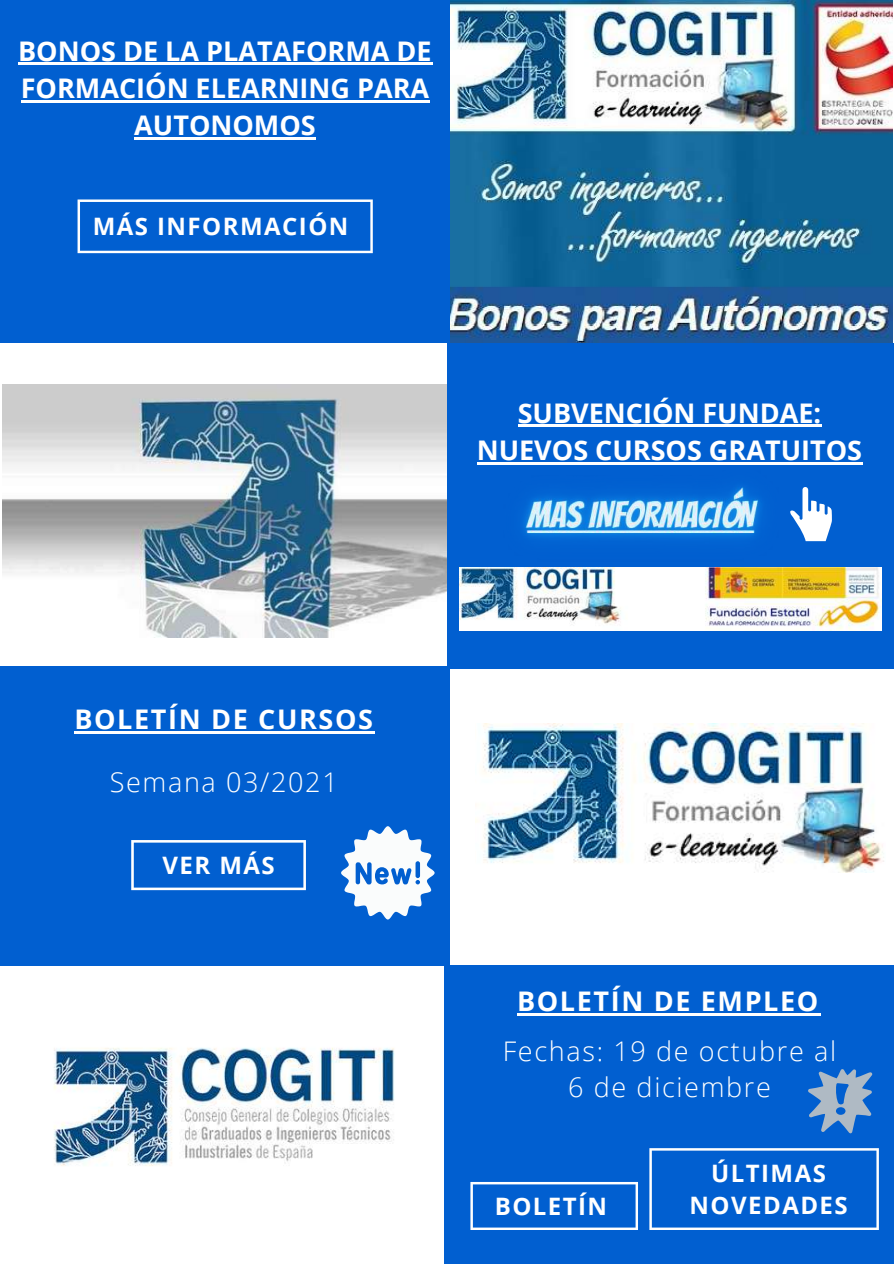
<style>
.page{position:relative;width:894px;height:1264px;background:#fff}
.page>*{position:absolute;margin:0;border:0;box-sizing:border-box;transform-origin:0 0}
.t1{font:700 27px/37.2px "Open Sans";color:#fff;text-align:center}
.t2{font:300 27px/36px "Open Sans";letter-spacing:.06em;color:#fff;text-align:center}
.t3{font:700 27px "Open Sans";letter-spacing:.06em;color:#fff}
.t4{font:700 24px/31.5px "Open Sans";letter-spacing:.06em;color:#fff;text-align:center}
</style>
<div class="page">
<img style="left:450px;top:0;width:441px;height:343px">
<div style="left:0;top:0;width:450px;height:343px;background:#015fd0"></div>
<svg style="left:77px;top:199px;width:295px;height:54px"></svg>
<hr style="left:18px;top:63px;width:414px;height:2px;background:#fff">
<hr style="left:21px;top:100px;width:408px;height:2px;background:#fff">
<hr style="left:134px;top:137px;width:182px;height:2px;background:#fff">
<img style="left:3px;top:385px;width:444px;height:252px">
<div style="left:447px;top:343px;width:446px;height:325px;background:#015fd0"></div>
<hr style="left:517px;top:425px;width:304px;height:2px;background:#fff">
<hr style="left:476px;top:462px;width:386px;height:2px;background:#fff">
<img style="left:479px;top:464px;width:326px;height:74px">
<img style="left:460px;top:567px;width:421px;height:63px">
<svg style="left:786px;top:484px;width:46px;height:58px"></svg>
<img style="left:475px;top:723px;width:409px;height:149px">
<div style="left:0;top:666px;width:450px;height:299px;background:#015fd0"></div>
<svg style="left:131px;top:840px;width:175px;height:50px"></svg>
<hr style="left:74px;top:731px;width:300px;height:2px;background:#fff">
<div style="left:444px;top:965px;width:449px;height:298px;background:#015fd0"></div>
<img style="left:53px;top:1047px;width:342px;height:119px">
<svg style="left:470px;top:1182px;width:167px;height:47px"></svg>
<svg style="left:649px;top:1148px;width:229px;height:81px"></svg>
<svg style="left:808px;top:1069px;width:64px;height:64px"></svg>
<hr style="left:517px;top:1013px;width:302px;height:2px;background:#fff">
<svg style="left:341px;top:826px;width:93px;height:93px"></svg>
<p class="t1" style="left:18px;top:31px;width:415px">BONOS DE LA PLATAFORMA DE<br>FORMACIÓN ELEARNING PARA<br>AUTONOMOS</p>
<p class="t4" style="left:93px;top:210px;width:257px">MÁS INFORMACIÓN</p>
<p class="t1" style="left:476px;top:393px;width:387px">SUBVENCIÓN FUNDAE:<br>NUEVOS CURSOS GRATUITOS</p>
<p class="t3" style="left:74px;top:700px;width:300px">BOLETÍN DE CURSOS</p>
<p class="t2" style="left:110px;top:763px;width:229px">Semana 03/2021</p>
<p class="t4" style="left:162px;top:849px;width:114px">VER MÁS</p>
<p class="t3" style="left:517px;top:982px;width:303px">BOLETÍN DE EMPLEO</p>
<p class="t2" style="left:502px;top:1032px;width:335px">Fechas: 19 de octubre al<br>6 de diciembre</p>
<p class="t4" style="left:494px;top:1189px;width:114px">BOLETÍN</p>
<p class="t4" style="left:689px;top:1157px;width:160px">ÚLTIMAS<br>NOVEDADES</p>
</div>
